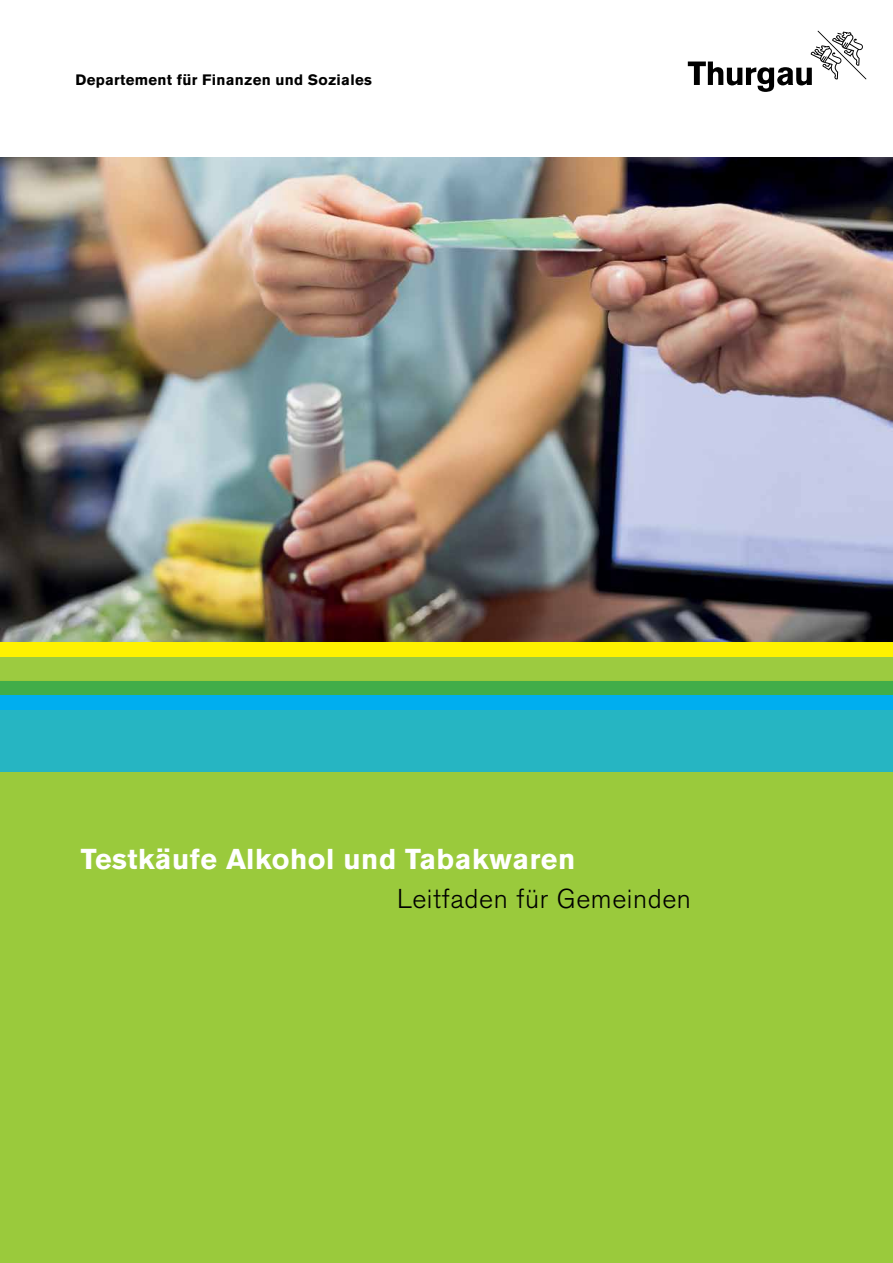
<style>
.page{position:relative;width:893px;height:1263px;background:#fff}
.page>*{position:absolute;margin:0;border:0;box-sizing:border-box;transform-origin:0 0}
.t1{font:700 28.5px "Akzidenz Grotesk BE";letter-spacing:.02em;color:#fff}
.t2{font:300 27px "Akzidenz Grotesk BE";letter-spacing:.02em;color:#000}
.t3{font:700 15px "Akzidenz Grotesk BE";letter-spacing:.02em;color:#000}
</style>
<div class="page">
<img style="left:0;top:157px;width:893px;height:485px">
<svg style="left:688px;top:31px;width:178px;height:61px"></svg>
<div style="left:0;top:707px;width:893px;height:556px;background:#9aca3c"></div>
<div style="left:0;top:710px;width:893px;height:61px;background:#26b5c2"></div>
<div style="left:0;top:642px;width:893px;height:15px;background:#fff200"></div>
<div style="left:0;top:680px;width:893px;height:15px;background:#41ad49"></div>
<div style="left:0;top:657px;width:893px;height:23px;background:#9aca3c"></div>
<div style="left:0;top:695px;width:893px;height:15px;background:#00aeef"></div>
<p class="t3" style="left:75px;top:71px;width:298px">Departement für Finanzen und Soziales</p>
<h1 class="t1" style="left:81px;top:843px;width:496px">Testkäufe Alkohol und Tabakwaren</h1>
<h2 class="t2" style="left:397px;top:884px;width:295px">Leitfaden für Gemeinden</h2>
</div>
